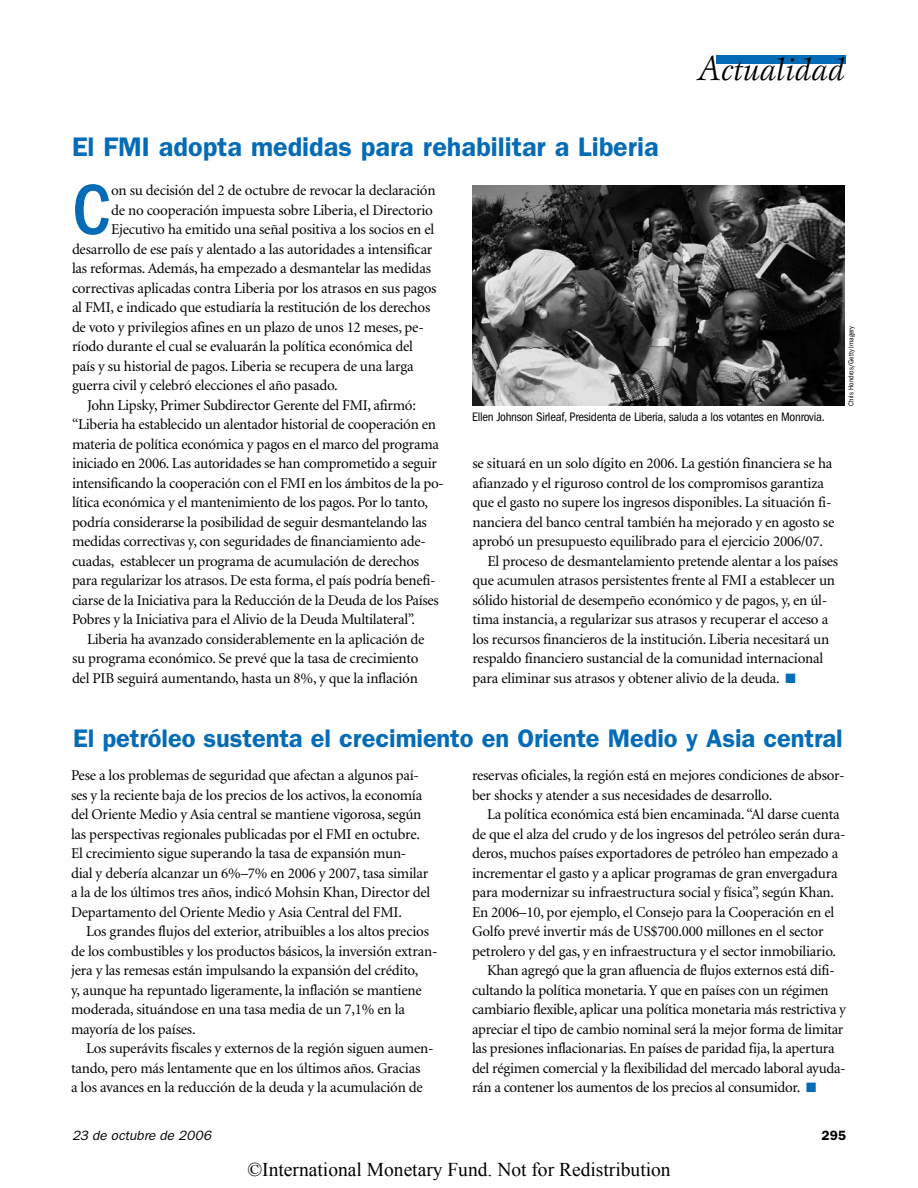
<style>
.page{position:relative;width:918px;height:1188px;background:#fff}
.page>*{position:absolute;margin:0;border:0;box-sizing:border-box;transform-origin:0 0}
.t1{font:500 condensed 73.5px "Franklin Gothic";color:#046cb6}
.t2{font:italic 31.5px "Esprit";letter-spacing:-.01em;color:#000}
.t3{font:600 27px "Franklin Gothic";color:#046cb6}
.t4{font:600 25.5px "Franklin Gothic";letter-spacing:-.005em;color:#046cb6}
.t5{font:19.5px "Times New Roman";color:#000}
.t6{font:15px/19.5px "Minion";letter-spacing:-.015em;color:#000}
.t7{font:italic 13.5px "Franklin Gothic";letter-spacing:.01em;color:#000}
.t8{font:600 13.5px "Franklin Gothic";color:#000}
.t9{font:condensed 12.75px "Franklin Gothic";letter-spacing:-.02em;color:#000}
.t10{font:condensed 7.5px "Franklin Gothic";color:#000}
.s1{font-size:36.15px}
.s2{color:#046cb6}
</style>
<div class="page">
<div style="left:717px;top:55px;width:129px;height:9px;background:#046cb6"></div>
<img style="left:472px;top:185px;width:373px;height:221px">
<h2 class="t2" style="left:697px;top:52px;width:149px"><span class="s1">A</span>ctualidad</h2>
<h3 class="t3" style="left:72px;top:131px;width:588px">El FMI adopta medidas para rehabilitar a Liberia</h3>
<h1 class="t1" style="left:72px;top:168px;width:40px">C</h1>
<p class="t6" style="left:111px;top:181px;width:326px">on su decisión del 2 de octubre de revocar la declaración</p>
<p class="t6" style="left:111px;top:201px;width:323px">de no cooperación impuesta sobre Liberia, el Directorio</p>
<p class="t6" style="left:111px;top:220px;width:325px">Ejecutivo ha emitido una señal positiva a los socios en el</p>
<p class="t6" style="left:72px;top:240px;width:362px">desarrollo de ese país y alentado a las autoridades a intensificar</p>
<p class="t6" style="left:72px;top:259px;width:360px">las reformas. Además, ha empezado a desmantelar las medidas</p>
<p class="t6" style="left:72px;top:279px;width:366px">correctivas aplicadas contra Liberia por los atrasos en sus pagos</p>
<p class="t6" style="left:72px;top:298px;width:360px">al FMI, e indicado que estudiaría la restitución de los derechos</p>
<p class="t6" style="left:72px;top:318px;width:353px">de voto y privilegios afines en un plazo de unos 12 meses, pe-</p>
<p class="t6" style="left:72px;top:337px;width:343px">ríodo durante el cual se evaluarán la política económica del</p>
<p class="t6" style="left:72px;top:357px;width:343px">país y su historial de pagos. Liberia se recupera de una larga</p>
<p class="t6" style="left:72px;top:376px;width:267px">guerra civil y celebró elecciones el año pasado.</p>
<p class="t6" style="left:87px;top:396px;width:331px">John Lipsky, Primer Subdirector Gerente del FMI, afirmó:</p>
<p class="t6" style="left:72px;top:415px;width:365px">“Liberia ha establecido un alentador historial de cooperación en</p>
<p class="t6" style="left:72px;top:435px;width:369px">materia de política económica y pagos en el marco del programa</p>
<p class="t6" style="left:72px;top:454px;width:366px">iniciado en 2006. Las autoridades se han comprometido a seguir</p>
<p class="t6" style="left:72px;top:474px;width:374px">intensificando la cooperación con el FMI en los ámbitos de la po-</p>
<p class="t6" style="left:72px;top:493px;width:358px">lítica económica y el mantenimiento de los pagos. Por lo tanto,</p>
<p class="t6" style="left:72px;top:513px;width:356px">podría considerarse la posibilidad de seguir desmantelando las</p>
<p class="t6" style="left:72px;top:532px;width:355px">medidas correctivas y, con seguridades de financiamiento ade-</p>
<p class="t6" style="left:72px;top:552px;width:349px">cuadas, establecer un programa de acumulación de derechos</p>
<p class="t6" style="left:72px;top:571px;width:365px">para regularizar los atrasos. De esta forma, el país podría benefi-</p>
<p class="t6" style="left:72px;top:591px;width:368px">ciarse de la Iniciativa para la Reducción de la Deuda de los Países</p>
<p class="t6" style="left:72px;top:610px;width:345px">Pobres y la Iniciativa para el Alivio de la Deuda Multilateral”.</p>
<p class="t6" style="left:87px;top:630px;width:339px">Liberia ha avanzado considerablemente en la aplicación de</p>
<p class="t6" style="left:72px;top:649px;width:348px">su programa económico. Se prevé que la tasa de crecimiento</p>
<p class="t6" style="left:72px;top:669px;width:347px">del PIB seguirá aumentando, hasta un 8%, y que la inflación</p>
<p class="t9" style="left:472px;top:410px;width:354px">Ellen Johnson Sirleaf, Presidenta de Liberia, saluda a los votantes en Monrovia.</p>
<p class="t6" style="left:472px;top:454px;width:361px">se situará en un solo dígito en 2006. La gestión financiera se ha</p>
<p class="t6" style="left:472px;top:474px;width:353px">afianzado y el riguroso control de los compromisos garantiza</p>
<p class="t6" style="left:472px;top:493px;width:361px">que el gasto no supere los ingresos disponibles. La situación fi-</p>
<p class="t6" style="left:472px;top:513px;width:363px">nanciera del banco central también ha mejorado y en agosto se</p>
<p class="t6" style="left:472px;top:532px;width:352px">aprobó un presupuesto equilibrado para el ejercicio 2006/07.</p>
<p class="t6" style="left:488px;top:552px;width:352px">El proceso de desmantelamiento pretende alentar a los países</p>
<p class="t6" style="left:472px;top:571px;width:364px">que acumulen atrasos persistentes frente al FMI a establecer un</p>
<p class="t6" style="left:472px;top:591px;width:356px">sólido historial de desempeño económico y de pagos, y, en úl-</p>
<p class="t6" style="left:472px;top:610px;width:357px">tima instancia, a regularizar sus atrasos y recuperar el acceso a</p>
<p class="t6" style="left:472px;top:630px;width:358px">los recursos financieros de la institución. Liberia necesitará un</p>
<p class="t6" style="left:472px;top:649px;width:352px">respaldo financiero sustancial de la comunidad internacional</p>
<p class="t6" style="left:472px;top:669px;width:325px">para eliminar sus atrasos y obtener alivio de la deuda. <span class="s2">■</span></p>
<p class="t10" style="left:847px;top:406px;width:81px;rotate:-90deg">Chris Hondros/Getty Imagery</p>
<h3 class="t4" style="left:73px;top:723px;width:771px">El petróleo sustenta el crecimiento en Oriente Medio y Asia central</h3>
<p class="t6" style="left:71px;top:766px;width:361px">Pese a los problemas de seguridad que afectan a algunos paí&shy;ses y la reciente baja de los precios de los activos, la economía del Oriente Medio y Asia central se mantiene vigorosa, según las perspectivas regionales publicadas por el FMI en octubre.<br>El crecimiento sigue superando la tasa de expansión mun&shy;dial y debería alcanzar un 6%–7% en 2006 y 2007, tasa similar a la de los últimos tres años, indicó Mohsin Khan, Director del Departamento del Oriente Medio y Asia Central del FMI.</p>
<p class="t6" style="left:71px;top:922px;width:368px;text-indent:15px">Los grandes flujos del exterior, atribuibles a los altos precios de los combustibles y los productos básicos, la inversión extran&shy;jera y las remesas están impulsando la expansión del crédito,<br>y, aunque ha repuntado ligeramente, la inflación se mantiene moderada, situándose en una tasa media de un 7,1% en la mayoría de los países.</p>
<p class="t6" style="left:71px;top:1039px;width:364px;text-indent:15px">Los superávits fiscales y externos de la región siguen aumen&shy;tando, pero más lentamente que en los últimos años. Gracias<br>a los avances en la reducción de la deuda y la acumulación de</p>
<p class="t6" style="left:472px;top:766px;width:374px">reservas oficiales, la región está en mejores condiciones de absor&shy;ber shocks y atender a sus necesidades de desarrollo.</p>
<p class="t6" style="left:487px;top:805px;width:354px">La política económica está bien encaminada. “Al darse cuenta</p>
<p class="t6" style="left:472px;top:825px;width:375px">de que el alza del crudo y de los ingresos del petróleo serán dura-</p>
<p class="t6" style="left:472px;top:844px;width:368px">deros, muchos países exportadores de petróleo han empezado a</p>
<p class="t6" style="left:472px;top:864px;width:367px">incrementar el gasto y a aplicar programas de gran envergadura</p>
<p class="t6" style="left:472px;top:883px;width:364px">para modernizar su infraestructura social y física”, según Khan.</p>
<p class="t6" style="left:472px;top:903px;width:364px">En 2006–10, por ejemplo, el Consejo para la Cooperación en el</p>
<p class="t6" style="left:472px;top:922px;width:353px">Golfo prevé invertir más de US$700.000 millones en el sector</p>
<p class="t6" style="left:472px;top:942px;width:366px">petrolero y del gas, y en infraestructura y el sector inmobiliario.</p>
<p class="t6" style="left:487px;top:961px;width:349px">Khan agregó que la gran afluencia de flujos externos está difi-</p>
<p class="t6" style="left:472px;top:981px;width:358px">cultando la política monetaria. Y que en países con un régimen</p>
<p class="t6" style="left:472px;top:1000px;width:375px">cambiario flexible, aplicar una política monetaria más restrictiva y</p>
<p class="t6" style="left:472px;top:1020px;width:373px">apreciar el tipo de cambio nominal será la mejor forma de limitar</p>
<p class="t6" style="left:472px;top:1039px;width:364px">las presiones inflacionarias. En países de paridad fija, la apertura</p>
<p class="t6" style="left:472px;top:1059px;width:375px">del régimen comercial y la flexibilidad del mercado laboral ayuda-</p>
<p class="t6" style="left:472px;top:1078px;width:346px">rán a contener los aumentos de los precios al consumidor. <span class="s2">■</span></p>
<p class="t7" style="left:72px;top:1127px;width:141px">23 de octubre de 2006</p>
<p class="t8" style="left:822px;top:1127px;width:26px">295</p>
<h3 class="t5" style="left:248px;top:1156px;width:425px">©International Monetary Fund. Not for Redistribution</h3>
</div>
